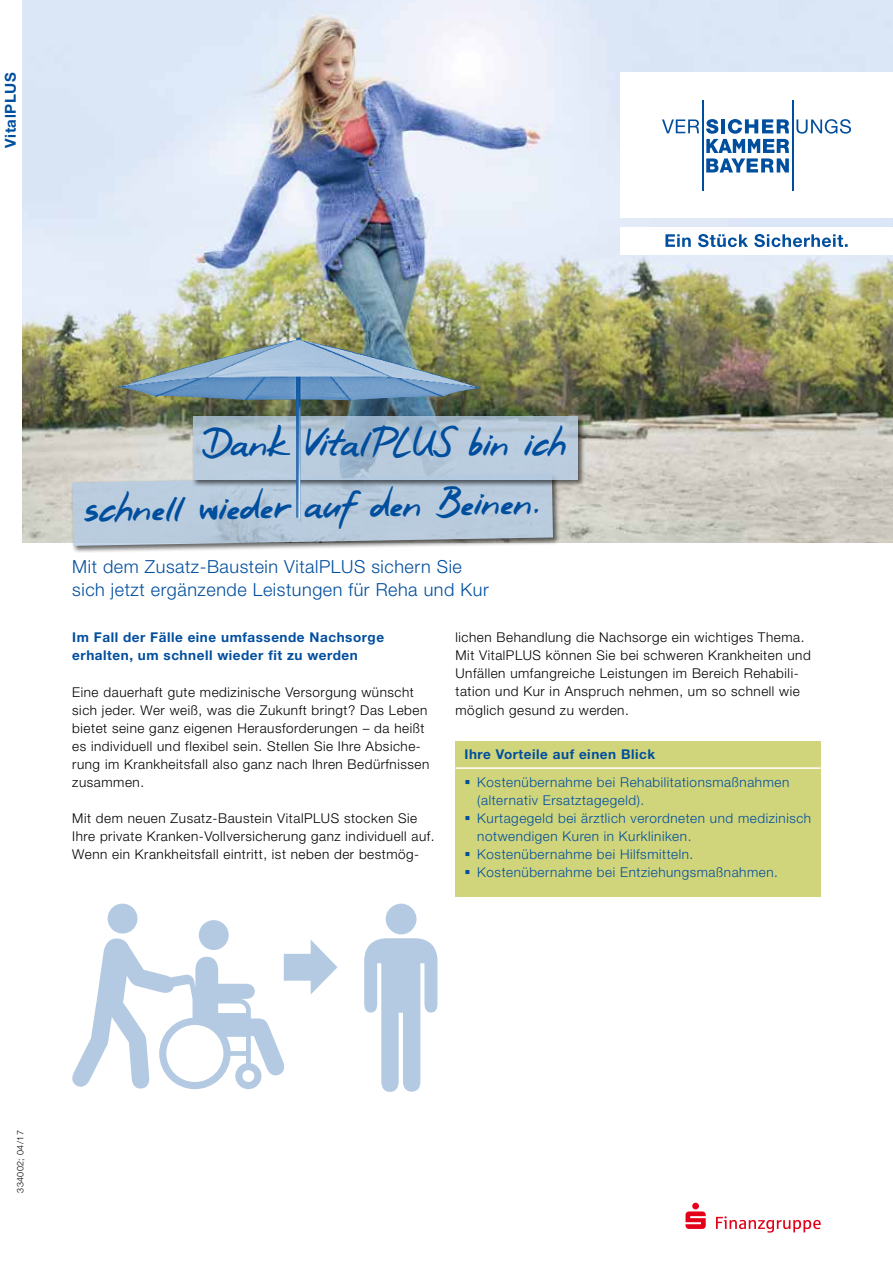
<style>
.page{position:relative;width:893px;height:1263px;background:#fff}
.page>*{position:absolute;margin:0;border:0;box-sizing:border-box;transform-origin:0 0}
.t1{font:39px "VKB Erman 2011";color:#004e9e}
.t2{font:300 18px/22.5px "Helvetica Neue LT Pro";letter-spacing:.03em;color:#004e9e}
.t3{font:700 15px "Helvetica Neue LT Pro";letter-spacing:.04em;color:#004e9e}
.t4{font:300 13.5px/18.1px "Helvetica Neue LT Pro";letter-spacing:.04em;color:#000}
.t5{font:300 13.5px/18.1px "Helvetica Neue LT Pro";letter-spacing:.04em;color:#004e9e}
.t6{font:700 13.5px/18.1px "Helvetica Neue LT Pro";letter-spacing:.04em;color:#004e9e}
.t7{font:300 9px "Helvetica Neue LT Pro";letter-spacing:.04em;color:#000}
</style>
<div class="page">
<img style="left:22px;top:0;width:871px;height:542px">
<div style="left:71px;top:472px;width:489px;height:81px;background:#000;opacity:.75"></div>
<svg style="left:72px;top:474px;width:481px;height:72px;background:#b4c4d2"></svg>
<div style="left:192px;top:415px;width:394px;height:72px;background:#000;opacity:.75"></div>
<svg style="left:477px;top:417px;width:101px;height:63px;background:#b8cadb"></svg>
<img style="left:117px;top:338px;width:360px;height:180px">
<div style="left:108px;top:904px;width:29px;height:29px;background:#b3cae2;border-radius:50%"></div>
<div style="left:199px;top:920px;width:30px;height:30px;background:#b3cae2;border-radius:50%"></div>
<svg style="left:72px;top:938px;width:266px;height:151px"></svg>
<div style="left:386px;top:904px;width:30px;height:30px;background:#b3cae2;border-radius:50%"></div>
<svg style="left:364px;top:938px;width:73px;height:154px"></svg>
<div style="left:455px;top:741px;width:366px;height:155px;background:#d0d57b"></div>
<hr style="left:455px;top:767px;width:366px;height:2px;background:#fff">
<div style="left:620px;top:72px;width:273px;height:146px;background:#fff"></div>
<div style="left:620px;top:227px;width:273px;height:27px;background:#fff"></div>
<svg style="left:665px;top:234px;width:183px;height:13px"></svg>
<hr style="left:702px;top:100px;width:1px;height:91px;background:#004e9e">
<hr style="left:792px;top:100px;width:1px;height:91px;background:#004e9e">
<svg style="left:662px;top:119px;width:37px;height:14px"></svg>
<svg style="left:796px;top:119px;width:55px;height:15px"></svg>
<svg style="left:706px;top:119px;width:83px;height:53px"></svg>
<svg style="left:685px;top:1203px;width:136px;height:29px"></svg>
<p class="t3" style="left:1px;top:148px;width:77px;rotate:-90deg">VitalPLUS</p>
<h1 class="t1" style="left:196px;top:419px;width:369px">Dank VitalPLUS bin ich</h1>
<h1 class="t1" style="left:81px;top:485px;width:463px;rotate:-1deg">schnell wieder auf den Beinen.</h1>
<h2 class="t2" style="left:72px;top:555px;width:418px">Mit dem Zusatz-Baustein VitalPLUS sichern Sie sich jetzt ergänzende Leistungen für Reha und Kur</h2>
<p class="t6" style="left:72px;top:628px;width:313px">Im Fall der Fälle eine umfassende Nachsorge erhalten, um schnell wieder fit zu werden</p>
<p class="t4" style="left:72px;top:683px;width:359px">Eine dauerhaft gute medizinische Versorgung wünscht sich jeder. Wer weiß, was die Zukunft bringt? Das Leben bietet seine ganz eigenen Herausforderungen – da heißt es individuell und flexibel sein. Stellen Sie Ihre Absiche&shy;rung im Krankheitsfall also ganz nach Ihren Bedürfnissen zusammen.</p>
<p class="t4" style="left:72px;top:809px;width:364px">Mit dem neuen Zusatz-Baustein VitalPLUS stocken Sie<br>Ihre private Kranken-Vollversicherung ganz individuell auf.<br>Wenn ein Krankheitsfall eintritt, ist neben der bestmög-</p>
<p class="t4" style="left:455px;top:628px;width:357px">lichen Behandlung die Nachsorge ein wichtiges Thema.<br>Mit VitalPLUS können Sie bei schweren Krankheiten und Unfällen umfangreiche Leistungen im Bereich Rehabili&shy;tation und Kur in Anspruch nehmen, um so schnell wie möglich gesund zu werden.</p>
<p class="t6" style="left:465px;top:745px;width:192px">Ihre Vorteile auf einen Blick</p>
<p class="t5" style="left:477px;top:772px;width:335px">Kostenübernahme bei Rehabilitationsmaßnahmen (alternativ Ersatztagegeld).<br>Kurtagegeld bei ärztlich verordneten und medizinisch notwendigen Kuren in Kurkliniken.<br>Kostenübernahme bei Hilfsmitteln.<br>Kostenübernahme bei Entziehungsmaßnahmen.</p>
<p class="t7" style="left:15px;top:1193px;width:64px;rotate:-90deg">334002; 04/17</p>
</div>
